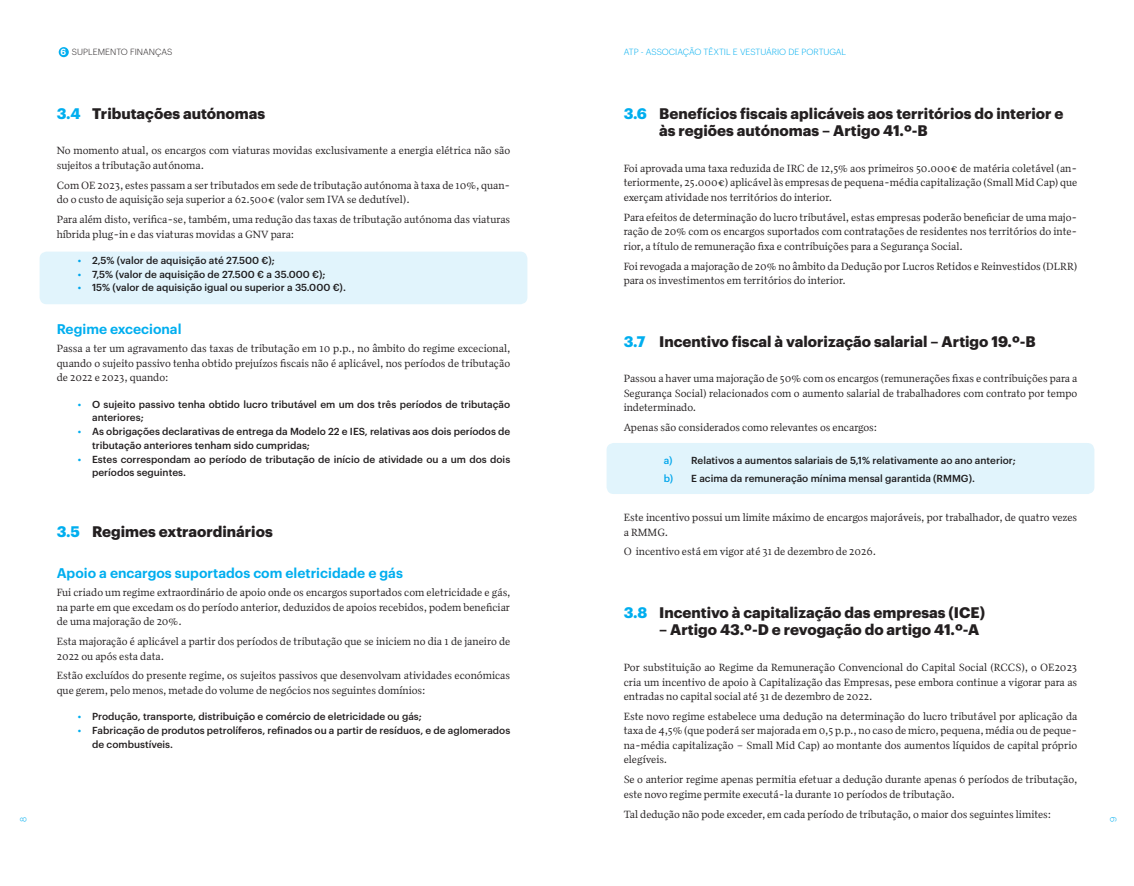
<style>
.page{position:relative;width:1134px;height:886px;background:#fff}
.page>*{position:absolute;margin:0;border:0;box-sizing:border-box;transform-origin:0 0}
.t1{font:700 15px/17.5px "Graphik";color:#231f20}
.t2{font:600 13.75px "Graphik";color:#00aeef}
.t3{font:10.75px/14.5px "Quiosco One";color:#231f20}
.t4{font:500 10px/13.8px "Graphik";color:#231f20}
.t5{font:300 8.75px "Graphik";color:#00aeef}
.t6{font:300 8.75px "Graphik";color:#231f20}
.s1{font-weight:600;color:#fff}
.s2{color:#00aeef}
</style>
<div class="page">
<div style="left:59px;top:47px;width:10px;height:10px;background:#00aeef;border-radius:50%"></div>
<div style="left:606px;top:443px;width:488px;height:51px;background:#e1f4fc;border-radius:7px"></div>
<div style="left:40px;top:252px;width:487px;height:52px;background:#e1f4fc;border-radius:7px"></div>
<p class="t6" style="left:60px;top:46px;width:113px"><span class="s1">6</span> SUPLEMENTO FINANÇAS</p>
<p class="t5" style="left:624px;top:46px;width:224px">ATP - ASSOCIAÇÃO TÊXTIL E VESTUÁRIO DE PORTUGAL</p>
<h1 class="t1" style="left:659px;top:103px;width:406px;text-indent:-35px"><span class="s2">3.6</span> Benefícios fiscais aplicáveis aos territórios do interior e às regiões autónomas – Artigo 41.º-B</h1>
<p class="t3" style="left:624px;top:161px;width:455px;text-align:justify">Foi aprovada uma taxa reduzida de IRC de 12,5% aos primeiros 50.000€ de matéria coletável (an&shy;teriormente, 25.000€) aplicável às empresas de pequena-média capitalização (Small Mid Cap) que exerçam atividade nos territórios do interior.</p>
<p class="t3" style="left:624px;top:210px;width:455px;text-align:justify">Para efeitos de determinação do lucro tributável, estas empresas poderão beneficiar de uma majo&shy;ração de 20% com os encargos suportados com contratações de residentes nos territórios do inte&shy;rior, a título de remuneração fixa e contribuições para a Segurança Social.</p>
<p class="t3" style="left:624px;top:258px;width:455px">Foi revogada a majoração de 20% no âmbito da Dedução por Lucros Retidos e Reinvestidos (DLRR) para os investimentos em territórios do interior.</p>
<h1 class="t1" style="left:57px;top:103px;width:210px"><span class="s2">3.4</span> Tributações autónomas</h1>
<p class="t3" style="left:57px;top:143px;width:455px">No momento atual, os encargos com viaturas movidas exclusivamente a energia elétrica não são sujeitos a tributação autónoma.</p>
<p class="t3" style="left:57px;top:178px;width:455px">Com OE 2023, estes passam a ser tributados em sede de tributação autónoma à taxa de 10%, quan&shy;do o custo de aquisição seja superior a 62.500€ (valor sem IVA se dedutível).</p>
<p class="t3" style="left:57px;top:212px;width:455px">Para além disto, verifica-se, também, uma redução das taxas de tributação autónoma das viaturas híbrida plug-in e das viaturas movidas a GNV para:</p>
<p class="t4" style="left:78px;top:252px;width:198px"><span class="s2">•</span> 2,5% (valor de aquisição até 27.500 €);</p>
<p class="t4" style="left:78px;top:266px;width:249px"><span class="s2">•</span> 7,5% (valor de aquisição de 27.500 € a 35.000 €);</p>
<p class="t4" style="left:78px;top:280px;width:269px"><span class="s2">•</span> 15% (valor de aquisição igual ou superior a 35.000 €).</p>
<p class="t2" style="left:57px;top:319px;width:126px">Regime excecional</p>
<p class="t3" style="left:57px;top:341px;width:455px;text-align:justify">Passa a ter um agravamento das taxas de tributação em 10 p.p., no âmbito do regime excecional, quando o sujeito passivo tenha obtido prejuízos fiscais não é aplicável, nos períodos de tributação de 2022 e 2023, quando:</p>
<p class="t4" style="left:92px;top:396px;width:420px;text-indent:-14px"><span class="s2">•</span> O sujeito passivo tenha obtido lucro tributável em um dos três períodos de tributação anteriores;</p>
<p class="t4" style="left:92px;top:424px;width:420px;text-indent:-14px"><span class="s2">•</span> As obrigações declarativas de entrega da Modelo 22 e IES, relativas aos dois períodos de tributação anteriores tenham sido cumpridas;</p>
<p class="t4" style="left:92px;top:451px;width:420px;text-indent:-14px"><span class="s2">•</span> Estes correspondam ao período de tributação de início de atividade ou a um dos dois períodos seguintes.</p>
<h1 class="t1" style="left:624px;top:331px;width:414px"><span class="s2">3.7</span> Incentivo fiscal à valorização salarial – Artigo 19.º-B</h1>
<p class="t3" style="left:624px;top:371px;width:455px;text-align:justify">Passou a haver uma majoração de 50% com os encargos (remunerações fixas e contribuições para a Segurança Social) relacionados com o aumento salarial de trabalhadores com contrato por tempo indeterminado.</p>
<p class="t3" style="left:624px;top:420px;width:255px">Apenas são considerados como relevantes os encargos:</p>
<p class="t4" style="left:664px;top:451px;width:353px;line-height:17.2px"><span class="s2">a)</span> Relativos a aumentos salariais de 5,1% relativamente ao ano anterior; <span class="s2">b)</span> E acima da remuneração mínima mensal garantida (RMMG).</p>
<p class="t3" style="left:624px;top:510px;width:455px">Este incentivo possui um limite máximo de encargos majoráveis, por trabalhador, de quatro vezes a RMMG.</p>
<p class="t3" style="left:624px;top:544px;width:254px">O incentivo está em vigor até 31 de dezembro de 2026.</p>
<h1 class="t1" style="left:57px;top:521px;width:218px"><span class="s2">3.5</span> Regimes extraordinários</h1>
<p class="t2" style="left:57px;top:563px;width:348px">Apoio a encargos suportados com eletricidade e gás</p>
<p class="t3" style="left:57px;top:585px;width:455px;text-align:justify">Fui criado um regime extraordinário de apoio onde os encargos suportados com eletricidade e gás, na parte em que excedam os do período anterior, deduzidos de apoios recebidos, podem beneficiar de uma majoração de 20%.</p>
<p class="t3" style="left:57px;top:634px;width:455px">Esta majoração é aplicável a partir dos períodos de tributação que se iniciem no dia 1 de janeiro de<br>2022 ou após esta data.</p>
<p class="t3" style="left:57px;top:668px;width:455px">Estão excluídos do presente regime, os sujeitos passivos que desenvolvam atividades económicas que gerem, pelo menos, metade do volume de negócios nos seguintes domínios:</p>
<p class="t4" style="left:78px;top:708px;width:345px"><span class="s2">•</span> Produção, transporte, distribuição e comércio de eletricidade ou gás;</p>
<p class="t4" style="left:92px;top:722px;width:420px;text-indent:-14px"><span class="s2">•</span> Fabricação de produtos petrolíferos, refinados ou a partir de resíduos, e de aglomerados de combustíveis.</p>
<h1 class="t1" style="left:624px;top:602px;width:363px"><span class="s2">3.8</span> Incentivo à capitalização das empresas (ICE)</h1>
<h1 class="t1" style="left:659px;top:620px;width:322px">– Artigo 43.º-D e revogação do artigo 41.º-A</h1>
<p class="t3" style="left:624px;top:660px;width:455px;text-align:justify">Por substituição ao Regime da Remuneração Convencional do Capital Social (RCCS), o OE2023 cria um incentivo de apoio à Capitalização das Empresas, pese embora continue a vigorar para as entradas no capital social até 31 de dezembro de 2022.</p>
<p class="t3" style="left:624px;top:709px;width:455px;text-align:justify">Este novo regime estabelece uma dedução na determinação do lucro tributável por aplicação da taxa de 4,5% (que poderá ser majorada em 0,5 p.p., no caso de micro, pequena, média ou de peque&shy;na-média capitalização – Small Mid Cap) ao montante dos aumentos líquidos de capital próprio elegíveis.</p>
<p class="t3" style="left:624px;top:772px;width:455px">Se o anterior regime apenas permitia efetuar a dedução durante apenas 6 períodos de tributação, este novo regime permite executá-la durante 10 períodos de tributação.</p>
<p class="t3" style="left:624px;top:806px;width:429px">Tal dedução não pode exceder, em cada período de tributação, o maior dos seguintes limites:</p>
<p class="t5" style="left:17px;top:822px;width:7px;rotate:-90deg">8</p>
<p class="t5" style="left:1107px;top:822px;width:7px;rotate:-90deg">9</p>
</div>
